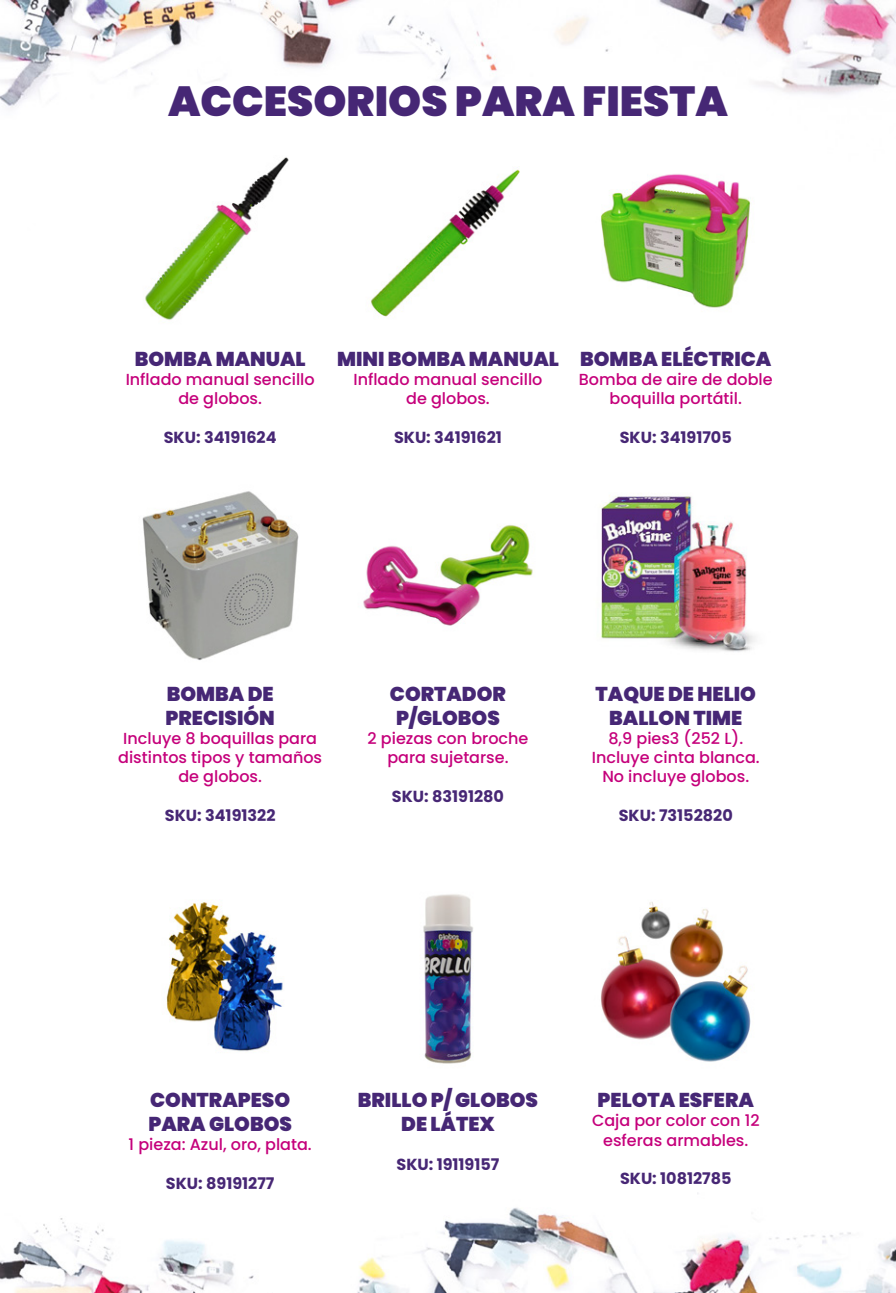
<style>
.page{position:relative;width:896px;height:1293px;background:#fff}
.page>*{position:absolute;margin:0;border:0;box-sizing:border-box;transform-origin:0 0}
.t1{font:900 42px "Poppins";color:#462775}
.t2{font:900 20px/24px "Poppins";color:#462775;text-align:center}
.t3{font:500 16px/19.2px "Poppins";color:#c5007b;text-align:center}
.t4{font:700 16px "Poppins";color:#472775}
</style>
<div class="page">
<img style="left:0;top:0;width:896px;height:1292px">
<img style="left:135px;top:155px;width:170px;height:170px">
<img style="left:351px;top:143px;width:194px;height:194px">
<img style="left:578px;top:143px;width:195px;height:194px">
<img style="left:123px;top:477px;width:194px;height:195px">
<img style="left:351px;top:477px;width:194px;height:195px">
<img style="left:578px;top:477px;width:195px;height:195px">
<img style="left:123px;top:884px;width:194px;height:194px">
<img style="left:351px;top:884px;width:194px;height:194px">
<img style="left:578px;top:884px;width:195px;height:194px">
<p class="t1" style="left:168px;top:77px;width:561px">ACCESORIOS PARA FIESTA</p>
<p class="t2" style="left:135px;top:347px;width:173px">BOMBA MANUAL</p>
<p class="t3" style="left:126px;top:370px;width:190px">Inflado manual sencillo de globos.</p>
<p class="t4" style="left:164px;top:428px;width:114px">SKU: 34191624</p>
<p class="t2" style="left:337px;top:347px;width:223px">MINI BOMBA MANUAL</p>
<p class="t3" style="left:353px;top:370px;width:190px">Inflado manual sencillo</p>
<p class="t3" style="left:406px;top:389px;width:85px">de globos.</p>
<p class="t4" style="left:394px;top:428px;width:109px">SKU: 34191621</p>
<p class="t2" style="left:580px;top:347px;width:193px">BOMBA ELÉCTRICA</p>
<p class="t3" style="left:579px;top:370px;width:195px">Bomba de aire de doble boquilla portátil.</p>
<p class="t4" style="left:620px;top:428px;width:113px">SKU: 34191705</p>
<p class="t2" style="left:167px;top:681px;width:108px">BOMBA DE</p>
<p class="t2" style="left:166px;top:705px;width:111px">PRECISIÓN</p>
<p class="t3" style="left:118px;top:728px;width:205px">Incluye 8 boquillas para distintos tipos y tamaños</p>
<p class="t3" style="left:178px;top:767px;width:85px">de globos.</p>
<p class="t4" style="left:165px;top:805px;width:112px">SKU: 34191322</p>
<p class="t2" style="left:390px;top:681px;width:118px">CORTADOR</p>
<p class="t2" style="left:396px;top:705px;width:105px">P/GLOBOS</p>
<p class="t3" style="left:367px;top:728px;width:162px">2 piezas con broche para sujetarse.</p>
<p class="t4" style="left:392px;top:786px;width:114px">SKU: 83191280</p>
<p class="t2" style="left:595px;top:681px;width:162px">TAQUE DE HELIO<br>BALLON TIME</p>
<p class="t3" style="left:608px;top:728px;width:136px">8,9 pies3 (252 L).</p>
<p class="t3" style="left:592px;top:747px;width:169px">Incluye cinta blanca.</p>
<p class="t3" style="left:602px;top:767px;width:148px">No incluye globos.</p>
<p class="t4" style="left:619px;top:805px;width:115px">SKU: 73152820</p>
<p class="t2" style="left:148px;top:1087px;width:145px;text-align:left">CONTRAPESO<br>PARA GLOBOS</p>
<p class="t3" style="left:129px;top:1134px;width:185px">1 pieza: Azul, oro, plata.</p>
<p class="t4" style="left:166px;top:1173px;width:110px">SKU: 89191277</p>
<p class="t2" style="left:358px;top:1087px;width:182px">BRILLO P/ GLOBOS</p>
<p class="t2" style="left:401px;top:1111px;width:95px">DE LÁTEX</p>
<p class="t4" style="left:396px;top:1154px;width:104px">SKU: 19119157</p>
<p class="t2" style="left:597px;top:1087px;width:158px">PELOTA ESFERA</p>
<p class="t3" style="left:592px;top:1110px;width:169px">Caja por color con 12 esferas armables.</p>
<p class="t4" style="left:620px;top:1168px;width:113px">SKU: 10812785</p>
</div>
